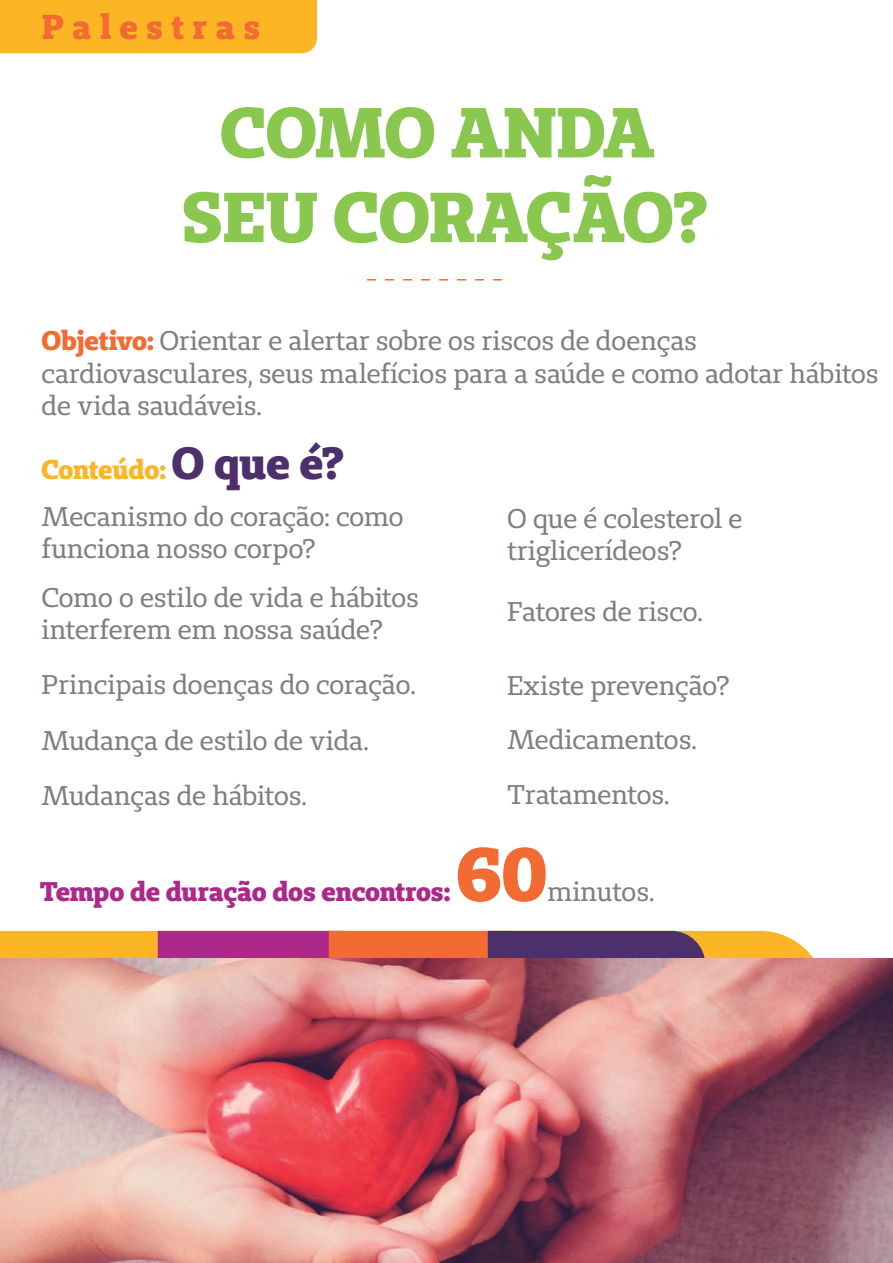
<style>
.page{position:relative;width:893px;height:1263px;background:#fff}
.page>*{position:absolute;margin:0;border:0;box-sizing:border-box;transform-origin:0 0}
.t1{font:800 75px "Unimed Slab";color:#f26b33}
.t2{font:800 70.5px/84.8px "Unimed Slab";letter-spacing:-.015em;color:#8ac74f;text-align:center}
.t3{font:800 34.5px "Unimed Slab";letter-spacing:.245em;color:#f26b33}
.t4{font:27px/31.5px "Unimed Slab";letter-spacing:-.005em;color:#7c8081}
.t5{font:800 27px "Unimed Slab";letter-spacing:-.015em;color:#ac298a}
.t6{font:800 27px "Unimed Slab";letter-spacing:-.015em;color:#fcb524}
.s1{font-weight:800;color:#f26b33}
.s2{font-size:45px;color:#4d2f6c}
</style>
<div class="page">
<div style="left:0;top:0;width:317px;height:53px;background:#fcb524"></div>
<svg style="left:0;top:931px;width:826px;height:28px;fill:#fcb524"></svg>
<svg style="left:158px;top:931px;width:547px;height:28px"></svg>
<img style="left:0;top:959px;width:893px;height:304px">
<svg style="left:367px;top:279px;width:136px;height:2px"></svg>
<p class="t3" style="left:42px;top:4px;width:219px">Palestras</p>
<h2 class="t2" style="left:181px;top:88px;width:529px">COMO ANDA<br>SEU CORAÇÃO?</h2>
<p class="t4" style="left:42px;top:324px;width:839px;line-height:32.4px"><span class="s1">Objetivo:</span> Orientar e alertar sobre os riscos de doenças cardiovasculares, seus malefícios para a saúde e como adotar hábitos de vida saudáveis.</p>
<p class="t6" style="left:41px;top:452px;width:305px">Conteúdo: <span class="s2">O que é?</span></p>
<p class="t4" style="left:42px;top:501px;width:363px">Mecanismo do coração: como funciona nosso corpo?</p>
<p class="t4" style="left:42px;top:582px;width:379px">Como o estilo de vida e hábitos interferem em nossa saúde?</p>
<p class="t4" style="left:42px;top:657px;width:376px;line-height:55.5px">Principais doenças do coração.<br>Mudança de estilo de vida.<br>Mudanças de hábitos.</p>
<p class="t4" style="left:507px;top:502px;width:237px">O que é colesterol e triglicerídeos?</p>
<p class="t4" style="left:507px;top:595px;width:197px">Fatores de risco.</p>
<p class="t4" style="left:507px;top:657px;width:224px;line-height:54.8px">Existe prevenção?<br>Medicamentos.<br>Tratamentos.</p>
<p class="t5" style="left:40px;top:873px;width:412px">Tempo de duração dos encontros:</p>
<h1 class="t1" style="left:456px;top:824px;width:93px">60</h1>
<p class="t4" style="left:547px;top:875px;width:108px">minutos.</p>
</div>
